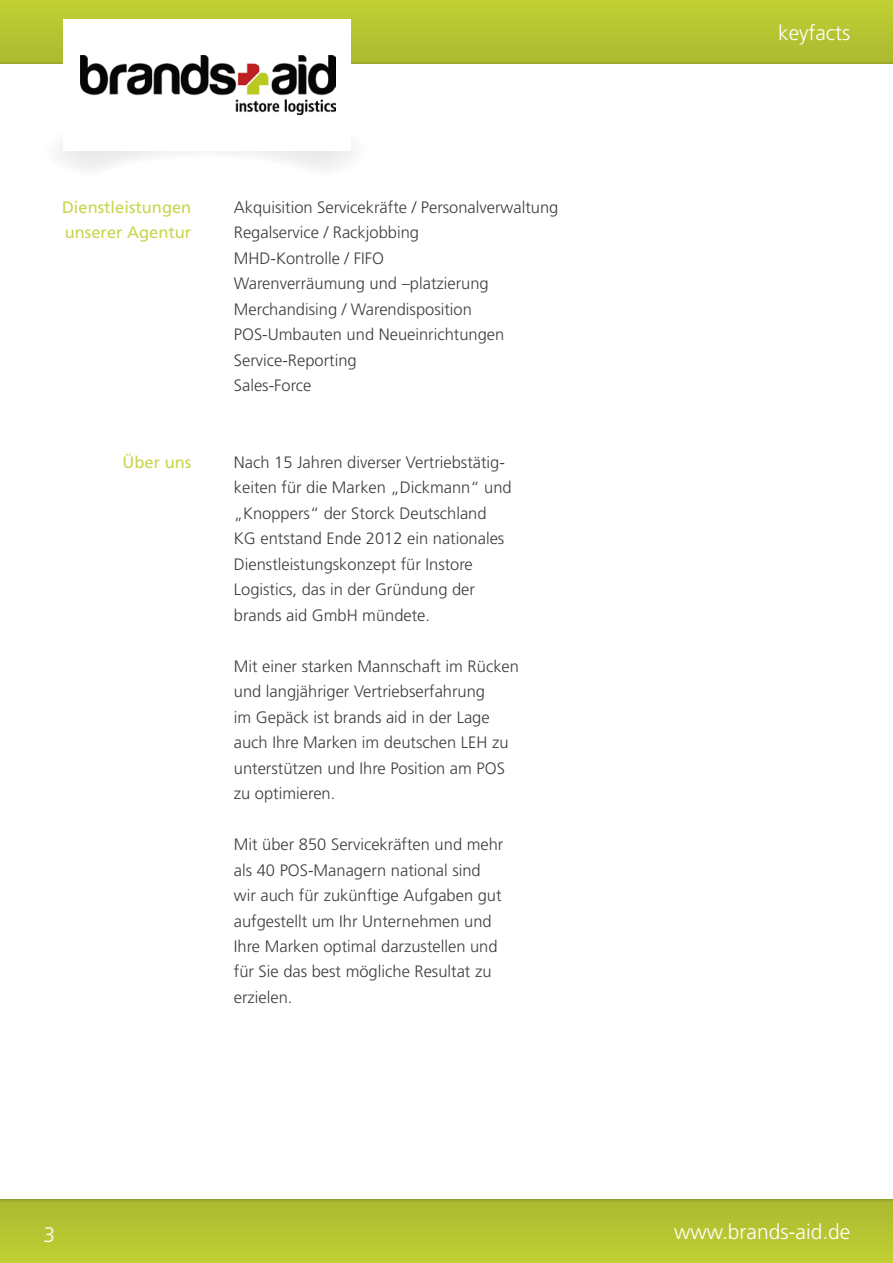
<style>
.page{position:relative;width:893px;height:1263px;background:#fff}
.page>*{position:absolute;margin:0;border:0;box-sizing:border-box;transform-origin:0 0}
.t1{font:300 21px "Frutiger";color:#fff}
.t2{font:300 16.5px/25.5px "Frutiger";color:#3e3d40}
.t3{font:16.5px/25.5px "Frutiger";color:#c8d54e}
</style>
<div class="page">
<svg style="left:59px;top:145px;width:293px;height:24px"></svg>
<div style="left:0;top:0;width:893px;height:64px;background:#b7c732"></div>
<div style="left:0;top:1199px;width:893px;height:64px;background:#b5c431"></div>
<div style="left:63px;top:19px;width:287px;height:131px;background:#fff"></div>
<img style="left:81px;top:55px;width:255px;height:59px">
<p class="t3" style="left:62px;top:194px;width:131px">Dienstleistungen unserer Agentur</p>
<p class="t2" style="left:234px;top:194px;width:326px">Akquisition Servicekräfte / Personalverwaltung<br>Regalservice / Rackjobbing<br>MHD-Kontrolle / FIFO<br>Warenverräumung und –platzierung<br>Merchandising / Warendisposition<br>POS-Umbauten und Neueinrichtungen<br>Service-Reporting<br>Sales-Force</p>
<p class="t3" style="left:123px;top:449px;width:70px">Über uns</p>
<p class="t2" style="left:234px;top:449px;width:279px">Nach 15 Jahren diverser Vertriebstätig&shy;keiten für die Marken „Dickmann“ und „Knoppers“ der Storck Deutschland KG entstand Ende 2012 ein nationales Dienstleistungskonzept für Instore Logistics, das in der Gründung der brands aid GmbH mündete.</p>
<p class="t2" style="left:234px;top:653px;width:287px">Mit einer starken Mannschaft im Rücken und langjähriger Vertriebserfahrung<br>im Gepäck ist brands aid in der Lage auch Ihre Marken im deutschen LEH zu unterstützen und Ihre Position am POS zu optimieren.</p>
<p class="t2" style="left:234px;top:831px;width:271px">Mit über 850 Servicekräften und mehr als 40 POS-Managern national sind wir auch für zukünftige Aufgaben gut aufgestellt um Ihr Unternehmen und<br>Ihre Marken optimal darzustellen und für Sie das best mögliche Resultat zu erzielen.</p>
<p class="t1" style="left:778px;top:21px;width:74px">keyfacts</p>
<p class="t1" style="left:44px;top:1222px;width:13px">3</p>
<p class="t1" style="left:674px;top:1220px;width:178px">www.brands-aid.de</p>
</div>
